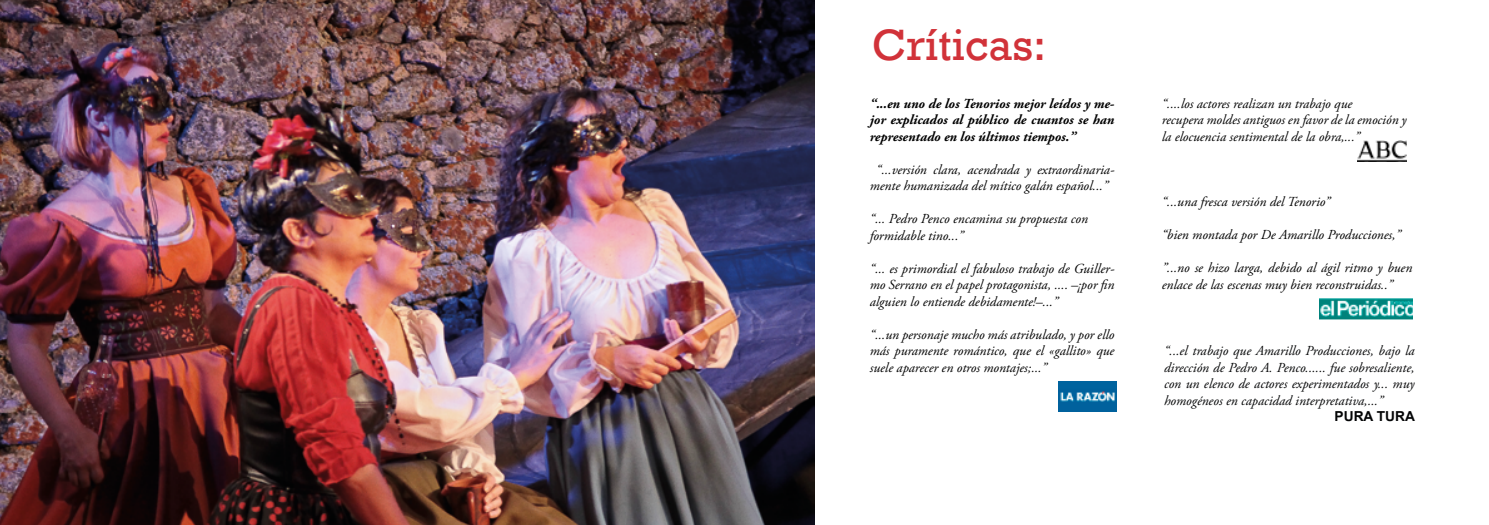
<style>
.page{position:relative;width:1489px;height:525px;background:#fff}
.page>*{position:absolute;margin:0;border:0;box-sizing:border-box;transform-origin:0 0}
.t1{font:45px "Rockwell";color:#d13239}
.t2{font:italic 13.75px/16.5px "Adobe Garamond Pro";color:#000}
.t3{font:italic 13.75px/16.5px "Adobe Garamond Pro";color:#040506;text-align:justify}
.t4{font:italic 700 13.75px/16.5px "Adobe Garamond Pro";color:#000;text-align:justify}
.t5{font:700 13.75px "Arial";color:#040506}
</style>
<div class="page">
<img style="left:1319px;top:298px;width:93px;height:21px">
<img style="left:1058px;top:381px;width:58px;height:30px">
<img style="left:1357px;top:141px;width:49px;height:21px">
<img style="left:0;top:0;width:814px;height:524px">
<h1 class="t1" style="left:872px;top:17px;width:175px">Críticas:</h1>
<p class="t4" style="left:869px;top:95px;width:246px">“...en uno de los Tenorios mejor leídos y me&shy;jor explicados al público de cuantos se han representado en los últimos tiempos.”</p>
<p class="t2" style="left:869px;top:161px;width:246px;text-align:center">“...versión clara, acendrada y extraordinaria&shy;mente humanizada del mítico galán español...”</p>
<p class="t2" style="left:869px;top:211px;width:220px">“... Pedro Penco encamina su propuesta con formidable tino...”</p>
<p class="t2" style="left:869px;top:260px;width:246px;text-align:justify">“... es primordial el fabuloso trabajo de Guiller&shy;mo Serrano en el papel protagonista, .... –¡por fin alguien lo entiende debidamente!–...”</p>
<p class="t2" style="left:869px;top:326px;width:246px;text-align:justify">“...un personaje mucho más atribulado, y por ello más puramente romántico, que el «gallito» que suele aparecer en otros montajes;...”</p>
<p class="t2" style="left:1161px;top:95px;width:246px">“....los actores realizan un trabajo que<br>recupera moldes antiguos en favor de la emoción y la elocuencia sentimental de la obra,...”</p>
<p class="t2" style="left:1161px;top:194px;width:170px">“...una fresca versión del Tenorio”</p>
<p class="t2" style="left:1161px;top:227px;width:240px">“bien montada por De Amarillo Producciones,”</p>
<p class="t2" style="left:1161px;top:260px;width:252px">”...no se hizo larga, debido al ágil ritmo y buen enlace de las escenas muy bien reconstruidas..”</p>
<p class="t3" style="left:1163px;top:343px;width:252px">“...el trabajo que Amarillo Producciones, bajo la dirección de Pedro A. Penco...... fue sobresaliente, con un elenco de actores experimentados y... muy homogéneos en capacidad interpretativa,...”</p>
<p class="t5" style="left:1334px;top:408px;width:82px">PURA TURA</p>
</div>
